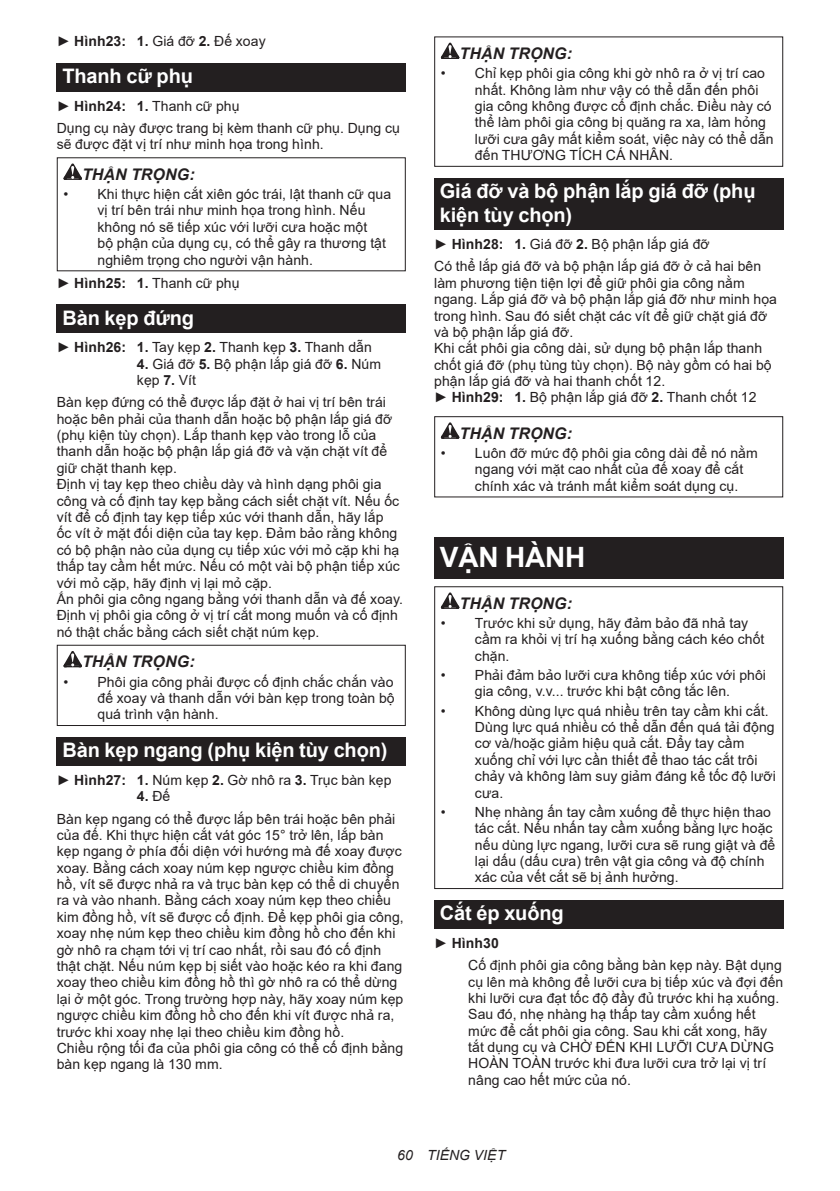
<style>
.page{position:relative;width:840px;height:1191px;background:#fff}
.page>*{position:absolute;margin:0;border:0;box-sizing:border-box;transform-origin:0 0}
.t1{font:700 28px "Arial";letter-spacing:-.01em;color:#fff}
.t2{font:700 20px/23.4px "Arial";letter-spacing:-.01em;color:#fff}
.t3{font:italic 700 16px "Arial";letter-spacing:.005em;color:#231f20}
.t4{font:14px/16.4px "Arial";letter-spacing:.005em;color:#231f20}
.t5{font:italic 14px "Arial";letter-spacing:.005em;color:#231f20}
.s1{font-weight:700}
</style>
<div class="page">
<div style="left:57px;top:63px;width:348px;height:29px;background:#231f20"></div>
<svg style="left:63px;top:163px;width:19px;height:17px"></svg>
<div style="left:57px;top:305px;width:348px;height:28px;background:#231f20"></div>
<svg style="left:63px;top:651px;width:19px;height:16px"></svg>
<div style="left:57px;top:645px;width:348px;height:81px;border:1px solid #231f20"></div>
<div style="left:57px;top:737px;width:348px;height:29px;background:#231f20"></div>
<svg style="left:440px;top:43px;width:19px;height:16px"></svg>
<div style="left:434px;top:36px;width:348px;height:131px;border:1px solid #231f20"></div>
<div style="left:434px;top:178px;width:348px;height:52px;background:#231f20"></div>
<svg style="left:440px;top:422px;width:19px;height:17px"></svg>
<div style="left:434px;top:416px;width:348px;height:81px;border:1px solid #231f20"></div>
<div style="left:434px;top:537px;width:348px;height:41px;background:#231f20"></div>
<svg style="left:440px;top:592px;width:19px;height:17px"></svg>
<div style="left:434px;top:586px;width:348px;height:303px;border:1px solid #231f20"></div>
<div style="left:434px;top:900px;width:348px;height:29px;background:#231f20"></div>
<p class="t4" style="left:57px;top:33px;width:210px">► <span class="s1">Hình23: 1.</span> Giá đỡ <span class="s1">2.</span> Đế xoay</p>
<h2 class="t2" style="left:62px;top:65px;width:132px">Thanh cữ phụ</h2>
<p class="t4" style="left:57px;top:95px;width:344px;line-height:22px">► <span class="s1">Hình24: 1.</span> Thanh cữ phụ<br>Dụng cụ này được trang bị kèm thanh cữ phụ. Dụng cụ</p>
<p class="t4" style="left:57px;top:136px;width:268px">sẽ được đặt vị trí như minh họa trong hình.</p>
<p class="t3" style="left:82px;top:164px;width:114px">THẬN TRỌNG:</p>
<p class="t4" style="left:97px;top:186px;width:295px;text-indent:-34px">• Khi thực hiện cắt xiên góc trái, lật thanh cữ qua vị trí bên trái như minh họa trong hình. Nếu không nó sẽ tiếp xúc với lưỡi cưa hoặc một<br>bộ phận của dụng cụ, có thể gây ra thương tật nghiêm trọng cho người vận hành.</p>
<p class="t4" style="left:57px;top:274px;width:184px">► <span class="s1">Hình25: 1.</span> Thanh cữ phụ</p>
<h2 class="t2" style="left:62px;top:306px;width:133px">Bàn kẹp đứng</h2>
<p class="t4" style="left:57px;top:339px;width:316px">► <span class="s1">Hình26: 1.</span> Tay kẹp <span class="s1">2.</span> Thanh kẹp <span class="s1">3.</span> Thanh dẫn</p>
<p class="t4" style="left:137px;top:356px;width:245px"><span class="s1">4.</span> Giá đỡ <span class="s1">5.</span> Bộ phận lắp giá đỡ <span class="s1">6.</span> Núm kẹp <span class="s1">7.</span> Vít</p>
<p class="t4" style="left:57px;top:394px;width:347px">Bàn kẹp đứng có thể được lắp đặt ở hai vị trí bên trái hoặc bên phải của thanh dẫn hoặc bộ phận lắp giá đỡ (phụ kiện tùy chọn). Lắp thanh kẹp vào trong lỗ của thanh dẫn hoặc bộ phận lắp giá đỡ và vặn chặt vít để giữ chặt thanh kẹp.<br>Định vị tay kẹp theo chiều dày và hình dạng phôi gia công và cố định tay kẹp bằng cách siết chặt vít. Nếu ốc vít để cố định tay kẹp tiếp xúc với thanh dẫn, hãy lắp<br>ốc vít ở mặt đối diện của tay kẹp. Đảm bảo rằng không có bộ phận nào của dụng cụ tiếp xúc với mỏ cặp khi hạ thấp tay cầm hết mức. Nếu có một vài bộ phận tiếp xúc với mỏ cặp, hãy định vị lại mỏ cặp.<br>Ấn phôi gia công ngang bằng với thanh dẫn và đế xoay.<br>Định vị phôi gia công ở vị trí cắt mong muốn và cố định nó thật chắc bằng cách siết chặt núm kẹp.</p>
<p class="t3" style="left:82px;top:651px;width:114px">THẬN TRỌNG:</p>
<p class="t4" style="left:97px;top:673px;width:298px;text-align:justify;text-indent:-34px">• Phôi gia công phải được cố định chắc chắn vào đế xoay và thanh dẫn với bàn kẹp trong toàn bộ quá trình vận hành.</p>
<h2 class="t2" style="left:62px;top:739px;width:326px">Bàn kẹp ngang (phụ kiện tùy chọn)</h2>
<p class="t4" style="left:57px;top:772px;width:336px">► <span class="s1">Hình27: 1.</span> Núm kẹp <span class="s1">2.</span> Gờ nhô ra <span class="s1">3.</span> Trục bàn kẹp</p>
<p class="t4" style="left:57px;top:785px;width:340px;line-height:22px;text-indent:80px"><span class="s1">4.</span> Đế<br>Bàn kẹp ngang có thể được lắp bên trái hoặc bên phải</p>
<p class="t4" style="left:57px;top:826px;width:348px">của đế. Khi thực hiện cắt vát góc 15° trở lên, lắp bàn kẹp ngang ở phía đối diện với hướng mà đế xoay được xoay. Bằng cách xoay núm kẹp ngược chiều kim đồng hồ, vít sẽ được nhả ra và trục bàn kẹp có thể di chuyển ra và vào nhanh. Bằng cách xoay núm kẹp theo chiều kim đồng hồ, vít sẽ được cố định. Để kẹp phôi gia công, xoay nhẹ núm kẹp theo chiều kim đồng hồ cho đến khi gờ nhô ra chạm tới vị trí cao nhất, rồi sau đó cố định thật chặt. Nếu núm kẹp bị siết vào hoặc kéo ra khi đang xoay theo chiều kim đồng hồ thì gờ nhô ra có thể dừng lại ở một góc. Trong trường hợp này, hãy xoay núm kẹp ngược chiều kim đồng hồ cho đến khi vít được nhả ra, trước khi xoay nhẹ lại theo chiều kim đồng hồ.<br>Chiều rộng tối đa của phôi gia công có thể cố định bằng bàn kẹp ngang là 130 mm.</p>
<p class="t3" style="left:459px;top:43px;width:114px">THẬN TRỌNG:</p>
<p class="t4" style="left:474px;top:65px;width:300px;text-indent:-34px">• Chỉ kẹp phôi gia công khi gờ nhô ra ở vị trí cao nhất. Không làm như vậy có thể dẫn đến phôi gia công không được cố định chắc. Điều này có thể làm phôi gia công bị quăng ra xa, làm hỏng lưỡi cưa gây mất kiểm soát, việc này có thể dẫn đến THƯƠNG TÍCH CÁ NHÂN.</p>
<h2 class="t2" style="left:439px;top:180px;width:317px">Giá đỡ và bộ phận lắp giá đỡ (phụ kiện tùy chọn)</h2>
<p class="t4" style="left:434px;top:233px;width:328px;line-height:22px">► <span class="s1">Hình28: 1.</span> Giá đỡ <span class="s1">2.</span> Bộ phận lắp giá đỡ<br>Có thể lắp giá đỡ và bộ phận lắp giá đỡ ở cả hai bên</p>
<p class="t4" style="left:434px;top:274px;width:344px">làm phương tiện tiện lợi để giữ phôi gia công nằm ngang. Lắp giá đỡ và bộ phận lắp giá đỡ như minh họa trong hình. Sau đó siết chặt các vít để giữ chặt giá đỡ và bộ phận lắp giá đỡ.<br>Khi cắt phôi gia công dài, sử dụng bộ phận lắp thanh chốt giá đỡ (phụ tùng tùy chọn). Bộ này gồm có hai bộ phận lắp giá đỡ và hai thanh chốt 12.<br>► <span class="s1">Hình29: 1.</span> Bộ phận lắp giá đỡ <span class="s1">2.</span> Thanh chốt 12</p>
<p class="t3" style="left:459px;top:422px;width:114px">THẬN TRỌNG:</p>
<p class="t4" style="left:474px;top:445px;width:284px;text-indent:-34px">• Luôn đỡ mức độ phôi gia công dài để nó nằm ngang với mặt cao nhất của đế xoay để cắt chính xác và tránh mất kiểm soát dụng cụ.</p>
<h1 class="t1" style="left:439px;top:537px;width:147px">VẬN HÀNH</h1>
<p class="t3" style="left:459px;top:592px;width:114px">THẬN TRỌNG:</p>
<p class="t4" style="left:474px;top:615px;width:291px;text-indent:-34px">• Trước khi sử dụng, hãy đảm bảo đã nhả tay cầm ra khỏi vị trí hạ xuống bằng cách kéo chốt chặn.</p>
<p class="t4" style="left:440px;top:667px;width:326px;text-align:center">• Phải đảm bảo lưỡi cưa không tiếp xúc với phôi gia công, v.v... trước khi bật công tắc lên.</p>
<p class="t4" style="left:474px;top:702px;width:302px;text-indent:-34px">• Không dùng lực quá nhiều trên tay cầm khi cắt.<br>Dùng lực quá nhiều có thể dẫn đến quá tải động cơ và/hoặc giảm hiệu quả cắt. Đẩy tay cầm xuống chỉ với lực cần thiết để thao tác cắt trôi chảy và không làm suy giảm đáng kể tốc độ lưỡi cưa.</p>
<p class="t4" style="left:474px;top:803px;width:302px;text-indent:-34px">• Nhẹ nhàng ấn tay cầm xuống để thực hiện thao tác cắt. Nếu nhấn tay cầm xuống bằng lực hoặc nếu dùng lực ngang, lưỡi cưa sẽ rung giật và để lại dấu (dấu cưa) trên vật gia công và độ chính xác của vết cắt sẽ bị ảnh hưởng.</p>
<h2 class="t2" style="left:439px;top:902px;width:125px">Cắt ép xuống</h2>
<p class="t4" style="left:468px;top:932px;width:315px;line-height:22px;text-indent:-34px">► <span class="s1">Hình30<br></span>Cố định phôi gia công bằng bàn kẹp này. Bật dụng</p>
<p class="t4" style="left:468px;top:973px;width:316px">cụ lên mà không để lưỡi cưa bị tiếp xúc và đợi đến khi lưỡi cưa đạt tốc độ đầy đủ trước khi hạ xuống.<br>Sau đó, nhẹ nhàng hạ thấp tay cầm xuống hết mức để cắt phôi gia công. Sau khi cắt xong, hãy tắt dụng cụ và CHỜ ĐẾN KHI LƯỠI CƯA DỪNG HOÀN TOÀN trước khi đưa lưỡi cưa trở lại vị trí nâng cao hết mức của nó.</p>
<p class="t5" style="left:397px;top:1146px;width:109px">60 TIẾNG VIỆT</p>
</div>
